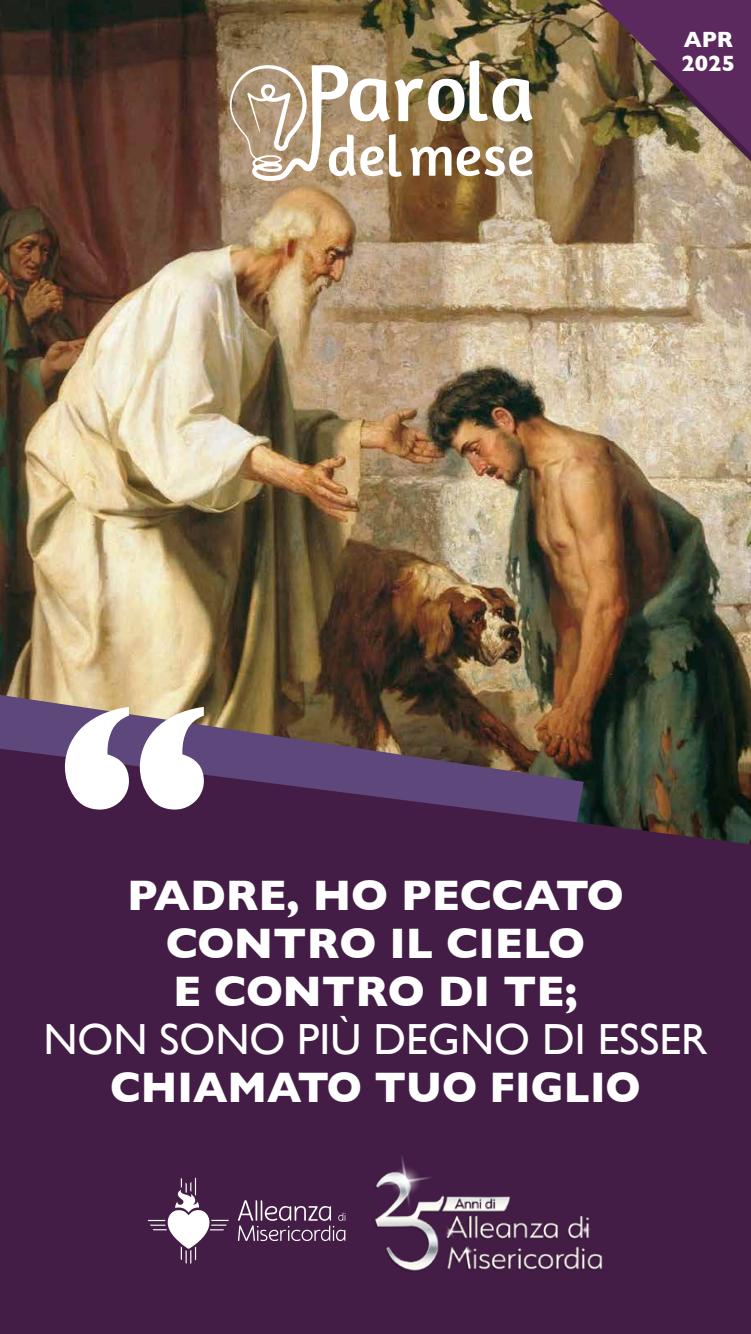
<style>
.page{position:relative;width:751px;height:1334px;background:#fff}
.page>*{position:absolute;margin:0;border:0;box-sizing:border-box;transform-origin:0 0}
.t1{font:700 278.1px "Gill Sans";color:#fff}
.t2{font:700 43.5px/48px "Gill Sans";color:#fff;text-align:center}
.t3{font:43.5px "Gill Sans";color:#fff}
.t4{font:700 43.5px "Gill Sans";color:#fff;scale:.95 1}
.t5{font:700 22.5px/24px "Gill Sans";color:#fff;scale:.96 1}
</style>
<div class="page">
<img style="left:0;top:0;width:750px;height:748px">
<img style="left:596px;top:0;width:154px;height:161px">
<img style="left:0;top:695px;width:583px;height:53px">
<svg style="left:0;top:748px;width:750px;height:585px;background:#432046"></svg>
<svg style="left:229px;top:60px;width:303px;height:121px"></svg>
<svg style="left:148px;top:1177px;width:81px;height:86px"></svg>
<svg style="left:238px;top:1200px;width:107px;height:41px;background:#684a6a"></svg>
<img style="left:366px;top:1154px;width:242px;height:122px">
<h1 class="t1" style="left:55px;top:583px;width:158px">“</h1>
<p class="t5" style="left:681px;top:27px;width:57px">APR<br>2025</p>
<p class="t2" style="left:127px;top:869px;width:498px">PADRE, HO PECCATO<br>CONTRO IL CIELO<br>E CONTRO DI TE;</p>
<p class="t3" style="left:44px;top:1013px;width:665px">NON SONO PIÙ DEGNO DI ESSER</p>
<p class="t4" style="left:110px;top:1052px;width:559px">CHIAMATO TUO FIGLIO</p>
</div>
